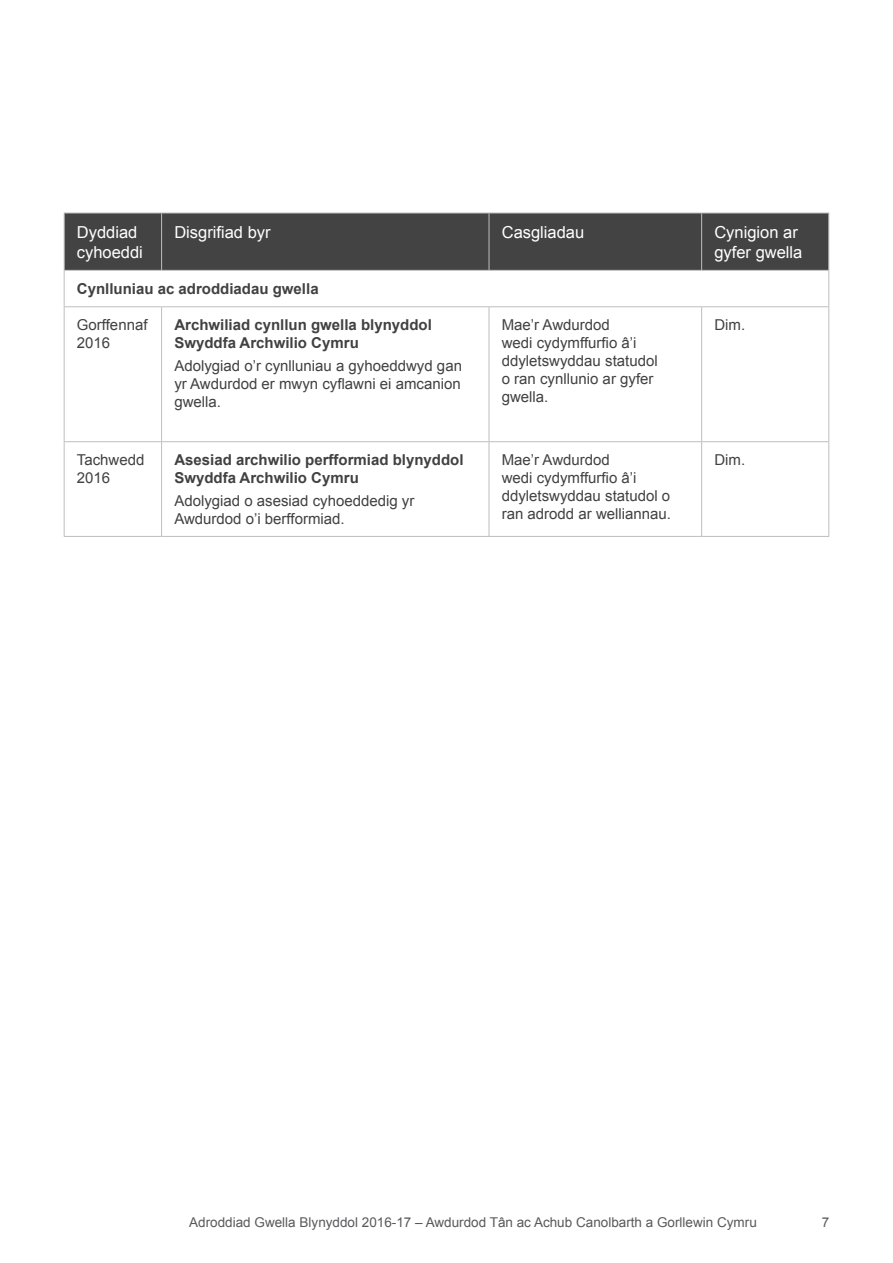
<style>
.page{position:relative;width:893px;height:1263px;background:#fff}
.page>*{position:absolute;margin:0;border:0;box-sizing:border-box;transform-origin:0 0}
.Table_header_text{font:16.5px/19.8px "Arial";color:#fff}
.Table_text{font:15px/18px "Arial";color:#414042}
.Table_text-2{font:700 15px/18px "Arial";color:#414042}
.t1{font:13.5px "Arial";color:#58595b}
</style>
<div class="page">
<div style="left:65px;top:214px;width:763px;height:56px;background:#434343"></div>
<svg style="left:65px;top:307px;width:763px;height:229px"></svg>
<hr style="left:64px;top:213px;width:98px;height:1px;background:#bcbec0">
<hr style="left:64px;top:213px;width:1px;height:57px;background:#bcbec0">
<hr style="left:162px;top:213px;width:327px;height:1px;background:#bcbec0">
<hr style="left:161px;top:213px;width:1px;height:57px;background:#bcbec0">
<hr style="left:489px;top:213px;width:213px;height:1px;background:#bcbec0">
<hr style="left:489px;top:213px;width:1px;height:57px;background:#bcbec0">
<hr style="left:702px;top:213px;width:127px;height:1px;background:#bcbec0">
<hr style="left:701px;top:213px;width:1px;height:57px;background:#bcbec0">
<hr style="left:828px;top:213px;width:1px;height:57px;background:#bcbec0">
<hr style="left:64px;top:270px;width:98px;height:1px;background:#bcbec0">
<hr style="left:64px;top:271px;width:1px;height:35px;background:#bcbec0">
<hr style="left:162px;top:270px;width:327px;height:1px;background:#bcbec0">
<hr style="left:489px;top:270px;width:213px;height:1px;background:#bcbec0">
<hr style="left:702px;top:270px;width:127px;height:1px;background:#bcbec0">
<hr style="left:828px;top:271px;width:1px;height:35px;background:#bcbec0">
<hr style="left:64px;top:306px;width:98px;height:1px;background:#bcbec0">
<hr style="left:64px;top:307px;width:1px;height:134px;background:#bcbec0">
<hr style="left:162px;top:306px;width:327px;height:1px;background:#bcbec0">
<hr style="left:161px;top:307px;width:1px;height:134px;background:#bcbec0">
<hr style="left:489px;top:306px;width:213px;height:1px;background:#bcbec0">
<hr style="left:489px;top:307px;width:1px;height:134px;background:#bcbec0">
<hr style="left:702px;top:306px;width:127px;height:1px;background:#bcbec0">
<hr style="left:701px;top:307px;width:1px;height:134px;background:#bcbec0">
<hr style="left:828px;top:307px;width:1px;height:134px;background:#bcbec0">
<hr style="left:64px;top:441px;width:98px;height:1px;background:#bcbec0">
<hr style="left:64px;top:442px;width:1px;height:94px;background:#bcbec0">
<hr style="left:162px;top:441px;width:327px;height:1px;background:#bcbec0">
<hr style="left:161px;top:442px;width:1px;height:94px;background:#bcbec0">
<hr style="left:489px;top:441px;width:213px;height:1px;background:#bcbec0">
<hr style="left:489px;top:442px;width:1px;height:94px;background:#bcbec0">
<hr style="left:702px;top:441px;width:127px;height:1px;background:#bcbec0">
<hr style="left:701px;top:442px;width:1px;height:94px;background:#bcbec0">
<hr style="left:828px;top:442px;width:1px;height:94px;background:#bcbec0">
<hr style="left:64px;top:536px;width:98px;height:1px;background:#bcbec0">
<hr style="left:162px;top:536px;width:327px;height:1px;background:#bcbec0">
<hr style="left:489px;top:536px;width:213px;height:1px;background:#bcbec0">
<hr style="left:702px;top:536px;width:127px;height:1px;background:#bcbec0">
<p class="Table_header_text" style="left:77px;top:222px;width:68px">Dyddiad cyhoeddi</p>
<p class="Table_header_text" style="left:174px;top:222px;width:98px">Disgrifiad byr</p>
<p class="Table_header_text" style="left:502px;top:222px;width:84px">Casgliadau</p>
<p class="Table_header_text" style="left:714px;top:222px;width:90px">Cynigion ar gyfer gwella</p>
<p class="Table_text-2" style="left:77px;top:280px;width:243px">Cynlluniau ac adroddiadau gwella</p>
<p class="Table_text" style="left:77px;top:316px;width:72px">Gorffennaf<br>2016</p>
<p class="Table_text-2" style="left:174px;top:317px;width:259px">Archwiliad cynllun gwella blynyddol<br>Swyddfa Archwilio Cymru</p>
<p class="Table_text" style="left:174px;top:357px;width:289px;text-align:justify">Adolygiad o’r cynlluniau a gyhoeddwyd gan yr Awdurdod er mwyn cyflawni ei amcanion gwella.</p>
<p class="Table_text" style="left:502px;top:316px;width:157px">Mae’r Awdurdod<br>wedi cydymffurfio â’i ddyletswyddau statudol o ran cynllunio ar gyfer gwella.</p>
<p class="Table_text" style="left:714px;top:316px;width:32px">Dim.</p>
<p class="Table_text" style="left:77px;top:451px;width:69px">Tachwedd<br>2016</p>
<p class="Table_text-2" style="left:174px;top:452px;width:291px">Asesiad archwilio perfformiad blynyddol<br>Swyddfa Archwilio Cymru</p>
<p class="Table_text" style="left:174px;top:491px;width:242px">Adolygiad o asesiad cyhoeddedig yr<br>Awdurdod o’i berfformiad.</p>
<p class="Table_text" style="left:502px;top:451px;width:171px">Mae’r Awdurdod<br>wedi cydymffurfio â’i ddyletswyddau statudol o ran adrodd ar welliannau.</p>
<p class="Table_text" style="left:714px;top:451px;width:32px">Dim.</p>
<p class="t1" style="left:189px;top:1213px;width:569px">Adroddiad Gwella Blynyddol 2016-17 – Awdurdod Tân ac Achub Canolbarth a Gorllewin Cymru</p>
<p class="t1" style="left:822px;top:1213px;width:9px">7</p>
</div>
